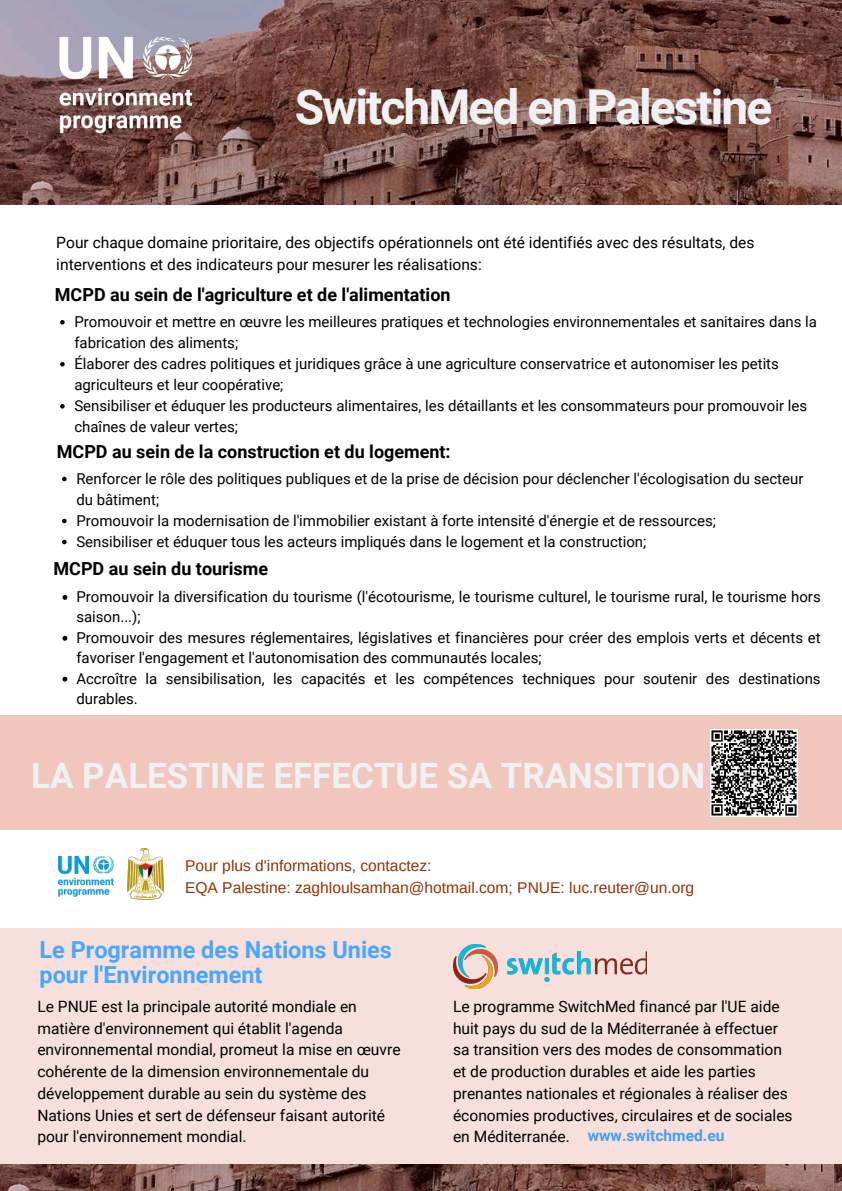
<style>
.page{position:relative;width:842px;height:1191px;background:#fff}
.page>*{position:absolute;margin:0;border:0;box-sizing:border-box;transform-origin:0 0}
.t1{font:700 48px "Roboto";letter-spacing:-.04em;color:#f1f1f1}
.t2{font:700 35px "Roboto";color:#f1f1f1}
.t3{font:700 23.4px/24.8px "Roboto";color:#47a7ff}
.t4{font:700 18px "Roboto";color:#000}
.t5{font:15.6px/21.7px "Roboto";color:#000}
.t6{font:15.6px/21.7px "Arimo";color:#963100}
.t7{font:700 15.6px "Roboto";color:#439ff2}
.t8{font:15px/21px "Roboto";color:#000}
</style>
<div class="page">
<img style="left:0;top:0;width:842px;height:204px">
<img style="left:45px;top:3px;width:165px;height:165px">
<div style="left:0;top:928px;width:842px;height:238px;background:#f7e0db"></div>
<img style="left:0;top:1164px;width:842px;height:26px">
<img style="left:127px;top:848px;width:36px;height:52px">
<img style="left:59px;top:856px;width:55px;height:40px">
<svg style="left:62px;top:595px;width:5px;height:4px"></svg>
<svg style="left:62px;top:635px;width:5px;height:5px"></svg>
<svg style="left:62px;top:676px;width:5px;height:5px"></svg>
<svg style="left:60px;top:320px;width:5px;height:4px"></svg>
<svg style="left:60px;top:362px;width:5px;height:4px"></svg>
<svg style="left:60px;top:404px;width:5px;height:4px"></svg>
<svg style="left:62px;top:476px;width:5px;height:5px"></svg>
<svg style="left:62px;top:518px;width:5px;height:5px"></svg>
<svg style="left:62px;top:539px;width:5px;height:5px"></svg>
<div style="left:0;top:714px;width:842px;height:115px;background:#f0c6bd"></div>
<img style="left:710px;top:729px;width:87px;height:87px">
<img style="left:453px;top:944px;width:44px;height:44px">
<img style="left:508px;top:951px;width:138px;height:30px">
<h1 class="t1" style="left:295px;top:79px;width:479px">SwitchMed en Palestine</h1>
<p class="t5" style="left:56px;top:232px;width:700px">Pour chaque domaine prioritaire, des objectifs opérationnels ont été identifiés avec des résultats, des interventions et des indicateurs pour mesurer les réalisations:</p>
<p class="t4" style="left:55px;top:284px;width:397px">MCPD au sein de l'agriculture et de l'alimentation</p>
<p class="t8" style="left:74px;top:311px;width:744px">Promouvoir et mettre en œuvre les meilleures pratiques et technologies environnementales et sanitaires dans la fabrication des aliments;<br>Élaborer des cadres politiques et juridiques grâce à une agriculture conservatrice et autonomiser les petits agriculteurs et leur coopérative;<br>Sensibiliser et éduquer les producteurs alimentaires, les détaillants et les consommateurs pour promouvoir les chaînes de valeur vertes;</p>
<p class="t8" style="left:76px;top:468px;width:728px">Renforcer le rôle des politiques publiques et de la prise de décision pour déclencher l'écologisation du secteur du bâtiment;<br>Promouvoir la modernisation de l'immobilier existant à forte intensité d'énergie et de ressources;<br>Sensibiliser et éduquer tous les acteurs impliqués dans le logement et la construction;</p>
<p class="t4" style="left:54px;top:558px;width:216px">MCPD au sein du tourisme</p>
<p class="t4" style="left:57px;top:441px;width:395px">MCPD au sein de la construction et du logement:</p>
<p class="t8" style="left:76px;top:586px;width:746px;line-height:20.4px">Promouvoir la diversification du tourisme (l'écotourisme, le tourisme culturel, le tourisme rural, le tourisme hors saison...);<br>Promouvoir des mesures réglementaires, législatives et financières pour créer des emplois verts et décents et favoriser l'engagement et l'autonomisation des communautés locales;<br>Accroître la sensibilisation, les capacités et les compétences techniques pour soutenir des destinations durables.</p>
<h2 class="t2" style="left:31px;top:755px;width:676px">LA PALESTINE EFFECTUE SA TRANSITION</h2>
<p class="t6" style="left:185px;top:854px;width:511px">Pour plus d'informations, contactez:<br>EQA Palestine: zaghloulsamhan@hotmail.com; PNUE: luc.reuter@un.org</p>
<h3 class="t3" style="left:39px;top:937px;width:354px">Le Programme des Nations Unies pour l'Environnement</h3>
<p class="t5" style="left:37px;top:995px;width:365px">Le PNUE est la principale autorité mondiale en matière d'environnement qui établit l'agenda environnemental mondial, promeut la mise en œuvre cohérente de la dimension environnementale du développement durable au sein du système des Nations Unies et sert de défenseur faisant autorité pour l'environnement mondial.</p>
<p class="t5" style="left:453px;top:995px;width:341px">Le programme SwitchMed financé par l'UE aide huit pays du sud de la Méditerranée à effectuer sa transition vers des modes de consommation et de production durables et aide les parties prenantes nationales et régionales à réaliser des économies productives, circulaires et de sociales en Méditerranée.</p>
<p class="t7" style="left:588px;top:1126px;width:138px">www.switchmed.eu</p>
</div>
